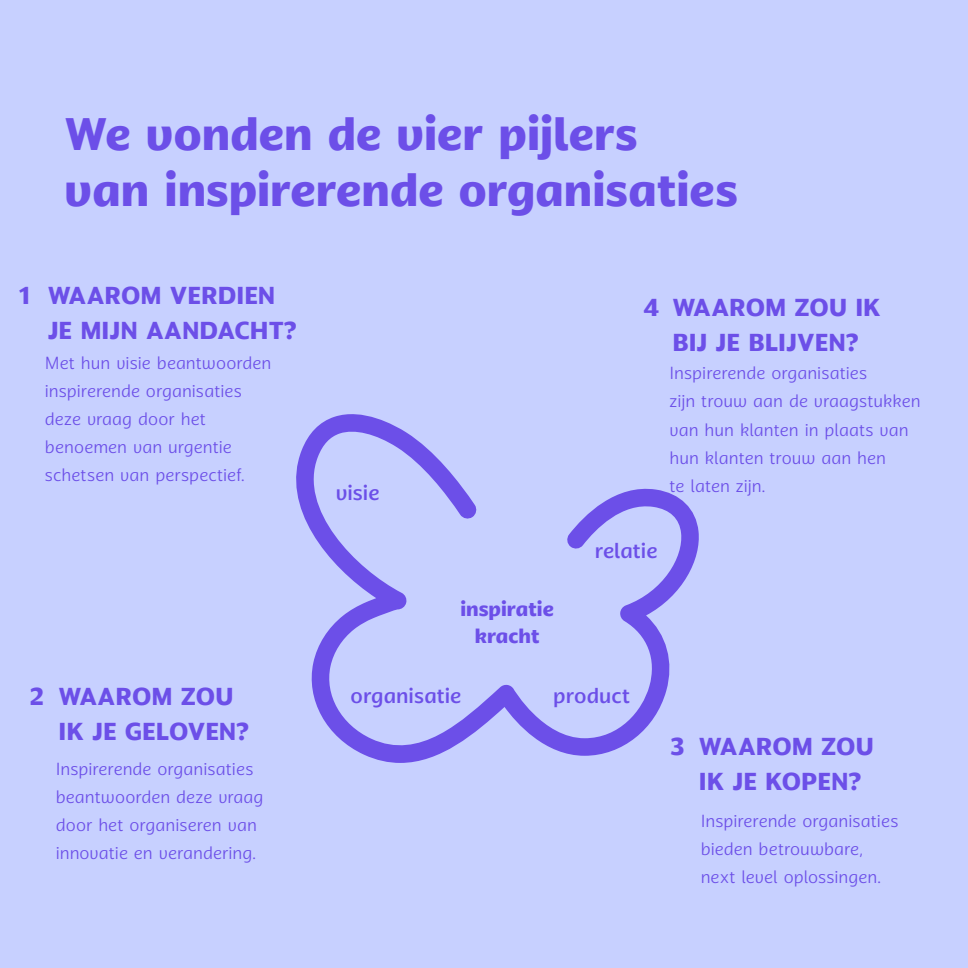
<style>
.page{position:relative;width:968px;height:968px;background:#fff}
.page>*{position:absolute;margin:0;border:0;box-sizing:border-box;transform-origin:0 0}
.t1{font:700 45.5px/56px "Anona";color:#6c4fe8}
.t2{font:700 24.5px/35px "Anona";color:#6c4fe8}
.t3{font:500 21px "Anona";color:#6c4fe8}
.t4{font:700 19.95px/26.8px "Anona";color:#6c4fe8;text-align:center}
.t5{font:300 17.5px/28px "Anona";color:#6c4fe8}
</style>
<div class="page">
<div style="left:1px;top:1px;width:966px;height:966px;background:#c7d0ff"></div>
<svg style="left:296px;top:414px;width:403px;height:348px"></svg>
<h1 class="t1" style="left:65px;top:106px;width:674px">We vonden de vier pijlers<br>van inspirerende organisaties</h1>
<h2 class="t2" style="left:48px;top:278px;width:251px;text-indent:-29px">1 WAAROM VERDIEN<br>JE MIJN AANDACHT?</h2>
<p class="t5" style="left:45px;top:349px;width:228px">Met hun visie beantwoorden inspirerende organisaties deze vraag door het benoemen van urgentie schetsen van perspectief.</p>
<h2 class="t2" style="left:59px;top:678px;width:192px;text-indent:-29px">2 WAAROM ZOU<br>IK JE GELOVEN?</h2>
<p class="t5" style="left:56px;top:755px;width:209px">Inspirerende organisaties beantwoorden deze vraag door het organiseren van innovatie en verandering.</p>
<p class="t3" style="left:335px;top:476px;width:45px">visie</p>
<p class="t4" style="left:460px;top:596px;width:95px">inspiratie kracht</p>
<h2 class="t2" style="left:643px;top:290px;width:239px;text-align:center">4 WAAROM ZOU IK<br>BIJ JE BLIJVEN?</h2>
<p class="t5" style="left:669px;top:359px;width:253px">Inspirerende organisaties<br>zijn trouw aan de vraagstukken van hun klanten in plaats van hun klanten trouw aan hen<br>te laten zijn.</p>
<p class="t3" style="left:594px;top:534px;width:64px">relatie</p>
<p class="t3" style="left:350px;top:680px;width:112px">organisatie</p>
<p class="t3" style="left:553px;top:680px;width:78px">product</p>
<h2 class="t2" style="left:698px;top:728px;width:176px;text-indent:-29px">3 WAAROM ZOU<br>IK JE KOPEN?</h2>
<p class="t5" style="left:700px;top:806px;width:199px">Inspirerende organisaties bieden betrouwbare, next level oplossingen.</p>
</div>
